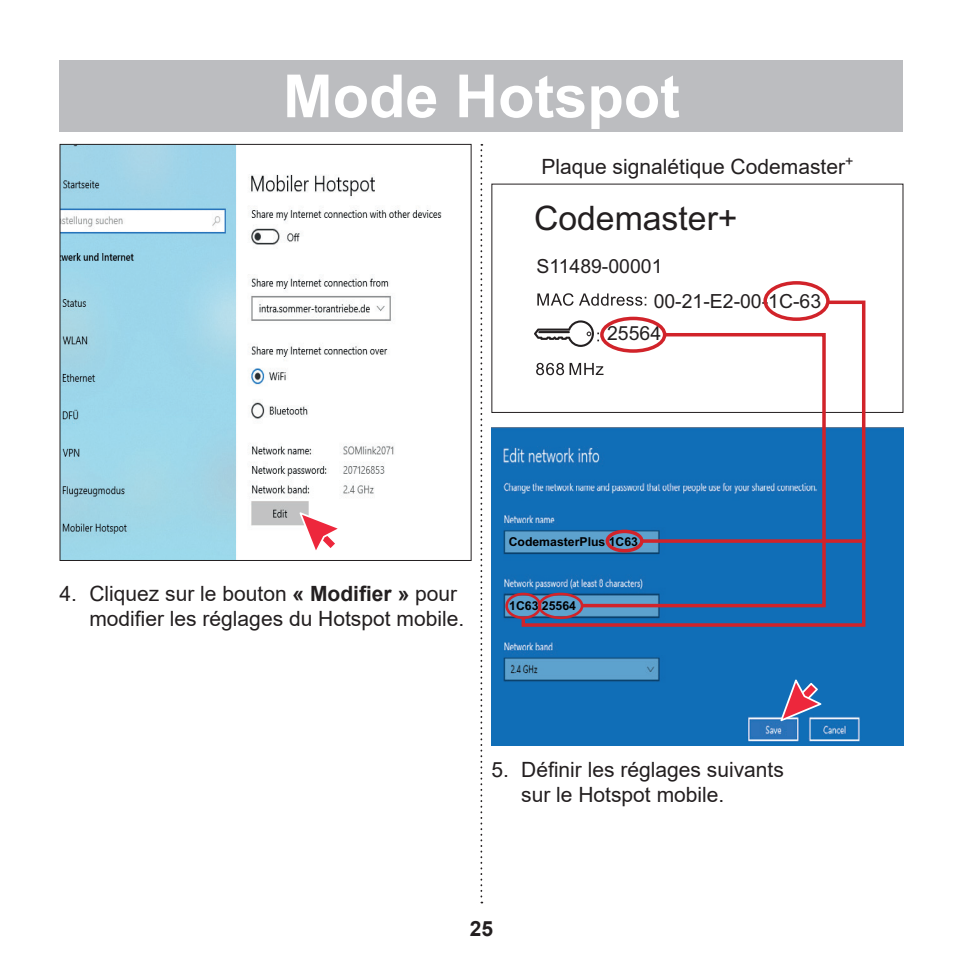
<style>
.page{position:relative;width:963px;height:963px;background:#fff}
.page>*{position:absolute;margin:0;border:0;box-sizing:border-box;transform-origin:0 0}
.t1{font:700 59.5px "Arial";color:#fff}
.t2{font:33.6px "Arial";color:#231f20}
.t3{font:28px "Arial";color:#231f20}
.t4{font:21px/25.2px "Arial";color:#231f20}
.t5{font:700 21px "Arial";color:#231f20}
.t6{font:19.6px "Arial";color:#231f20}
.t7{font:700 12.25px "Arial";color:#000001}
.s1{font-weight:700}
</style>
<div class="page">
<svg style="left:480px;top:144px;width:2px;height:759px"></svg>
<img style="left:62px;top:146px;width:380px;height:413px">
<svg style="left:299px;top:512px;width:42px;height:41px"></svg>
<svg style="left:536px;top:363px;width:42px;height:12px"></svg>
<svg style="left:534px;top:320px;width:60px;height:27px"></svg>
<svg style="left:537px;top:293px;width:36px;height:13px"></svg>
<svg style="left:579px;top:293px;width:67px;height:13px"></svg>
<img style="left:491px;top:428px;width:412px;height:317px">
<svg style="left:780px;top:679px;width:41px;height:42px;background:#7f719c"></svg>
<div style="left:60px;top:60px;width:843px;height:71px;background:#bcbdc0"></div>
<div style="left:600px;top:316px;width:66px;height:37px;border:4px solid #d1232a;border-radius:50%"></div>
<svg style="left:578px;top:331px;width:58px;height:197px"></svg>
<svg style="left:636px;top:299px;width:231px;height:229px"></svg>
<div style="left:763px;top:281px;width:66px;height:40px;border:4px solid #d1232a;border-radius:50%"></div>
<svg style="left:519px;top:528px;width:348px;height:100px;background:#316ca9"></svg>
<div style="left:505px;top:592px;width:36px;height:27px;border:3px solid #d1232a;border-radius:50%"></div>
<div style="left:605px;top:529px;width:38px;height:23px;border:4px solid #d1232a;border-radius:50%"></div>
<h1 class="t1" style="left:283px;top:54px;width:398px">Mode Hotspot</h1>
<h1 class="t1" style="left:417px;top:54px;width:129px">Titre</h1>
<p class="t4" style="left:541px;top:154px;width:313px">Plaque signalétique Codemaster<sup>+</sup></p>
<h3 class="t3" style="left:540px;top:150px;width:208px">www.sommer.eu</h3>
<h2 class="t2" style="left:534px;top:195px;width:205px">Codemaster+</h2>
<p class="t6" style="left:536px;top:253px;width:128px">S11489-00001</p>
<p class="t6" style="left:653px;top:287px;width:169px">00-21-E2-00-1C-63</p>
<p class="t6" style="left:607px;top:320px;width:56px">25564</p>
<p class="t4" style="left:89px;top:581px;width:376px;text-indent:-30px">4. Cliquez sur le bouton <span class="s1">« Modifier »</span> pour modifier les réglages du Hotspot mobile.</p>
<p class="t7" style="left:508px;top:533px;width:131px">CodemasterPlus 1C63</p>
<p class="t7" style="left:509px;top:597px;width:68px">1C63 25564</p>
<p class="t4" style="left:521px;top:756px;width:264px;text-indent:-30px">5. Définir les réglages suivants sur le Hotspot mobile.</p>
<p class="t5" style="left:470px;top:913px;width:25px">25</p>
</div>
